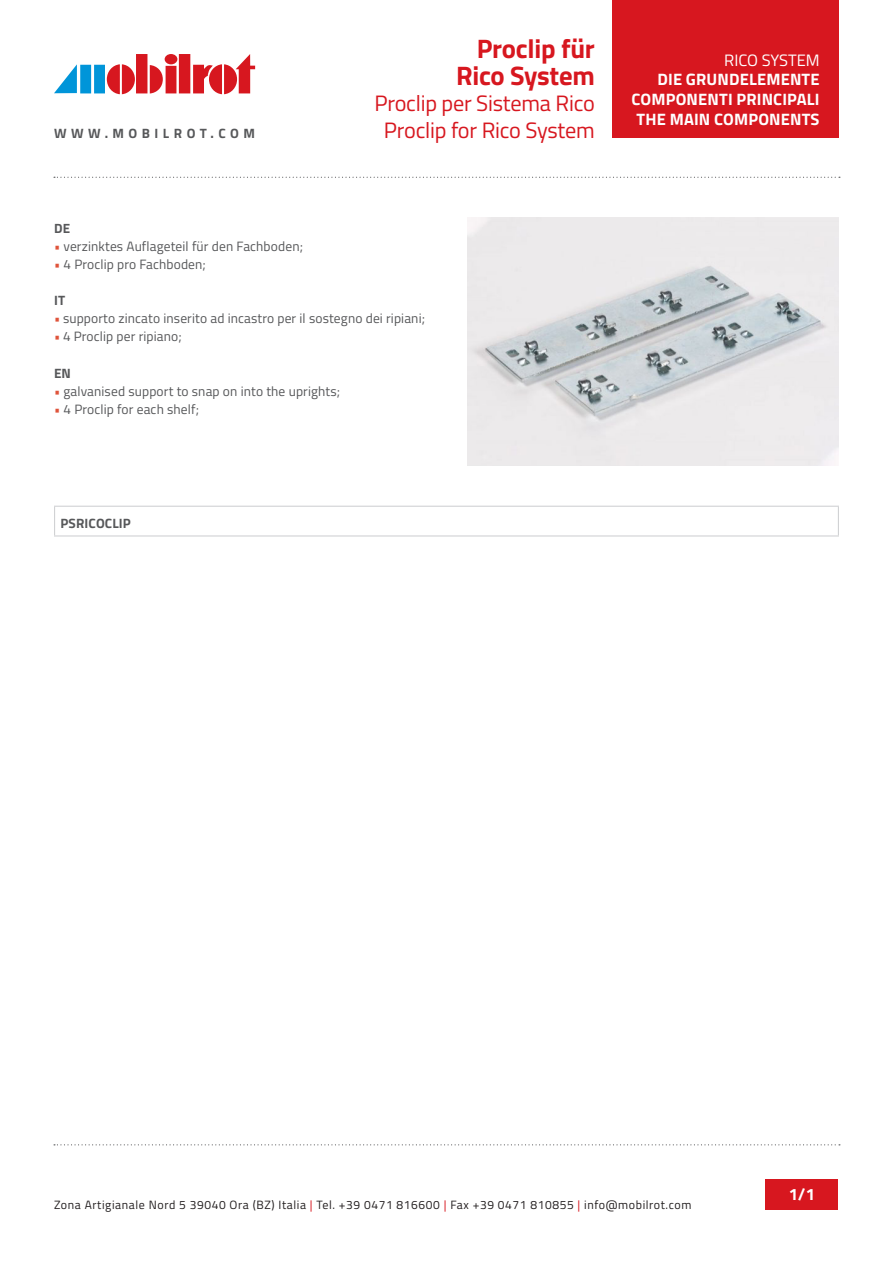
<style>
.page{position:relative;width:893px;height:1263px;background:#fff}
.page>*{position:absolute;margin:0;border:0;box-sizing:border-box;transform-origin:0 0}
.t1{font:700 26.7px/27px "Titillium Web";letter-spacing:-.01em;color:#d7171f;text-align:right}
.t2{font:22.35px/26.7px "Titillium Web";letter-spacing:-.01em;color:#d7171f;text-align:center}
.t3{font:700 16.5px/19.8px "Titillium Web";letter-spacing:.01em;color:#fff;text-align:right}
.t4{font:16.5px "Titillium Web";color:#fff}
.t5{font:13.5px "Titillium Web";letter-spacing:.01em;color:#57585a}
.t6{font:700 13.5px "Titillium Web";letter-spacing:.33em;color:#57585a}
.t7{font:700 13.5px "Titillium Web";letter-spacing:.01em;color:#57585a}
.t8{font:700 13.5px "Titillium Web";letter-spacing:.165em;color:#57585a}
.t9{font:700 13.35px "Titillium Web";color:#57585a}
.t10{font:12px "Titillium Web";letter-spacing:.05em;color:#231f20}
.s1{font-size:13.35px;color:#df533a}
.s2{color:#d7171f}
</style>
<div class="page">
<svg style="left:54px;top:177px;width:786px;height:1px"></svg>
<svg style="left:54px;top:1144px;width:786px;height:1px"></svg>
<svg style="left:54px;top:54px;width:201px;height:40px"></svg>
<div style="left:612px;top:0;width:227px;height:138px;background:#d7171f"></div>
<div style="left:765px;top:1179px;width:73px;height:30px;background:#d7171f"></div>
<img style="left:468px;top:218px;width:371px;height:248px">
<hr style="left:54px;top:506px;width:785px;height:1px;background:#d1d2d4">
<svg style="left:54px;top:507px;width:1px;height:28px"></svg>
<svg style="left:838px;top:507px;width:1px;height:28px"></svg>
<hr style="left:54px;top:535px;width:785px;height:1px;background:#d1d2d4">
<p class="t6" style="left:54px;top:123px;width:203px">WWW.MOBILROT.COM</p>
<h1 class="t1" style="left:456px;top:33px;width:140px">Proclip für<br>Rico System</h1>
<h2 class="t2" style="left:374px;top:89px;width:222px">Proclip per Sistema Rico<br>Proclip for Rico System</h2>
<p class="t9" style="left:54px;top:218px;width:18px">DE</p>
<p class="t5" style="left:54px;top:236px;width:251px"><span class="s1">•</span> verzinktes Auflageteil für den Fachboden;</p>
<p class="t5" style="left:54px;top:254px;width:153px"><span class="s1">•</span> 4 Proclip pro Fachboden;</p>
<p class="t8" style="left:54px;top:290px;width:13px">IT</p>
<p class="t5" style="left:54px;top:309px;width:373px"><span class="s1">•</span> supporto zincato inserito ad incastro per il sostegno dei ripiani;</p>
<p class="t5" style="left:54px;top:327px;width:129px"><span class="s1">•</span> 4 Proclip per ripiano;</p>
<p class="t8" style="left:54px;top:363px;width:18px">EN</p>
<p class="t5" style="left:54px;top:381px;width:288px"><span class="s1">•</span> galvanised support to snap on into the uprights;</p>
<p class="t5" style="left:54px;top:399px;width:147px"><span class="s1">•</span> 4 Proclip for each shelf;</p>
<p class="t4" style="left:724px;top:48px;width:97px">RICO SYSTEM</p>
<p class="t3" style="left:632px;top:69px;width:190px">DIE GRUNDELEMENTE<br>COMPONENTI PRINCIPALI<br>THE MAIN COMPONENTS</p>
<p class="t7" style="left:61px;top:512px;width:72px">PSRICOCLIP</p>
<p class="t10" style="left:54px;top:1196px;width:639px">Zona Artigianale Nord 5 39040 Ora (BZ) Italia <span class="s2">|</span> Tel. +39 0471 816600 <span class="s2">|</span> Fax +39 0471 810855 <span class="s2">|</span> info@mobilrot.com</p>
<p class="t3" style="left:789px;top:1184px;width:28px">1/1</p>
</div>
